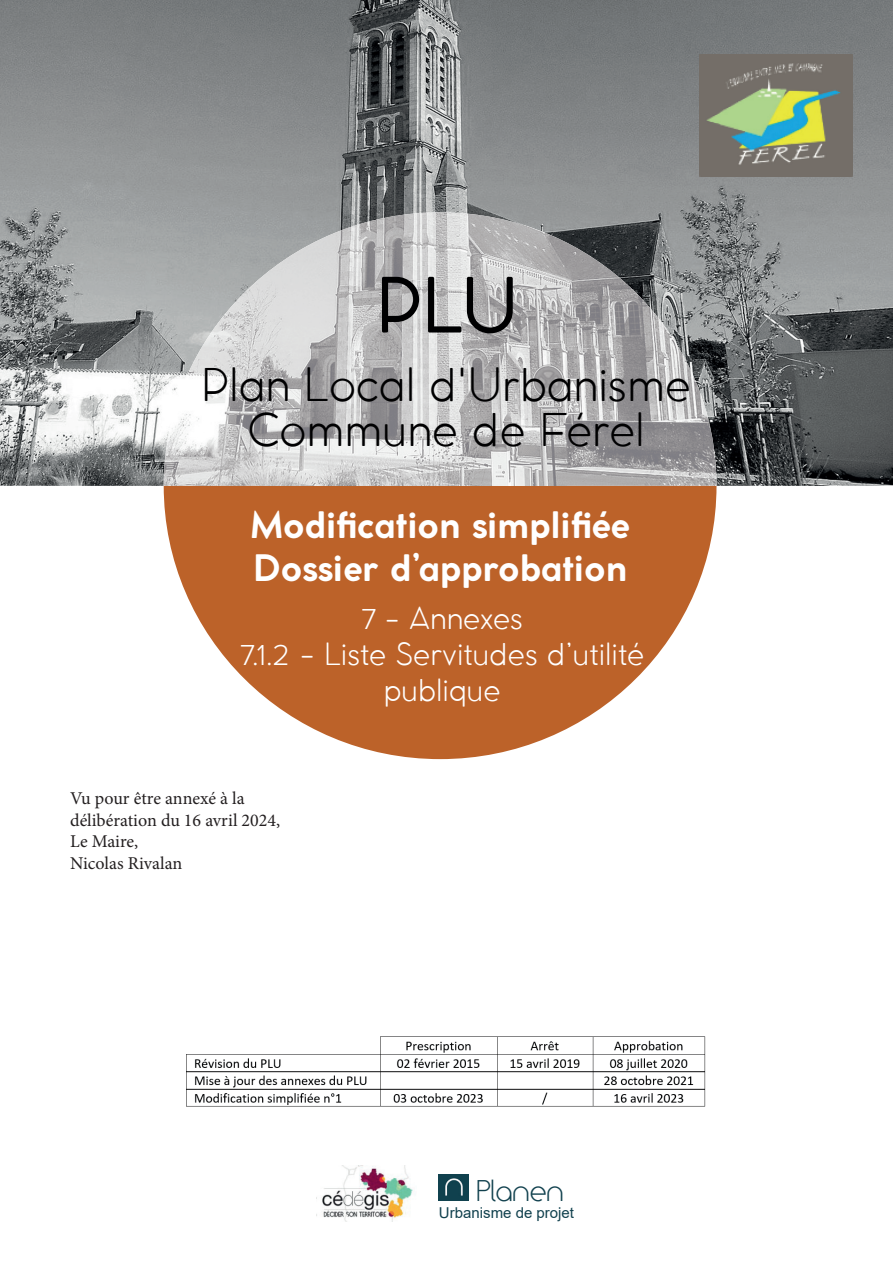
<style>
.page{position:relative;width:893px;height:1263px;background:#fff}
.page>*{position:absolute;margin:0;border:0;box-sizing:border-box;transform-origin:0 0}
.t1{font:75px "Cocomat";color:#000001}
.t2{font:300 45px/45px "COCOMAT";color:#000001;text-align:center}
.t3{font:700 36px/43.2px "Cocomat";color:#fff}
.t4{font:300 30px/36px "COCOMAT";color:#fff;text-align:center}
.t5{font:28.5px "Time Burner";color:#11414e}
.t6{font:18px/21.6px "Minion Pro";color:#231f20}
.t7{font:15px "Arial";color:#11414e}
.s1{font-family:"Proxima Nova"}
</style>
<div class="page">
<img style="left:0;top:0;width:893px;height:486px">
<img style="left:322px;top:1165px;width:91px;height:56px">
<img style="left:439px;top:1174px;width:30px;height:26px">
<svg style="left:164px;top:486px;width:552px;height:273px;fill:#bc6229"></svg>
<img style="left:264px;top:212px;width:302px;height:274px">
<img style="left:566px;top:242px;width:50px;height:244px">
<img style="left:214px;top:275px;width:50px;height:211px">
<img style="left:616px;top:275px;width:51px;height:211px">
<img style="left:164px;top:328px;width:50px;height:158px">
<img style="left:666px;top:328px;width:50px;height:158px">
<img style="left:699px;top:54px;width:153px;height:122px">
<img style="left:186px;top:1036px;width:520px;height:71px">
<h1 class="t1" style="left:376px;top:256px;width:142px">PLU</h1>
<h2 class="t2" style="left:201px;top:363px;width:491px">Plan Local d'Urbanisme<br>Commune de Férel</h2>
<h3 class="t3" style="left:250px;top:503px;width:381px">Modification simplifiée<br>Dossier d’approbation</h3>
<h3 class="t4" style="left:240px;top:601px;width:406px"><span class="s1">7</span> - Annexes<br><span class="s1">7.1.2</span> - Liste Servitudes d’utilité publique</h3>
<p class="t6" style="left:70px;top:787px;width:212px">Vu pour être annexé à la délibération du 16 avril 2024,<br>Le Maire,<br>Nicolas Rivalan</p>
<h3 class="t5" style="left:476px;top:1174px;width:90px">Planen</h3>
<p class="t7" style="left:439px;top:1202px;width:137px">Urbanisme de projet</p>
</div>
